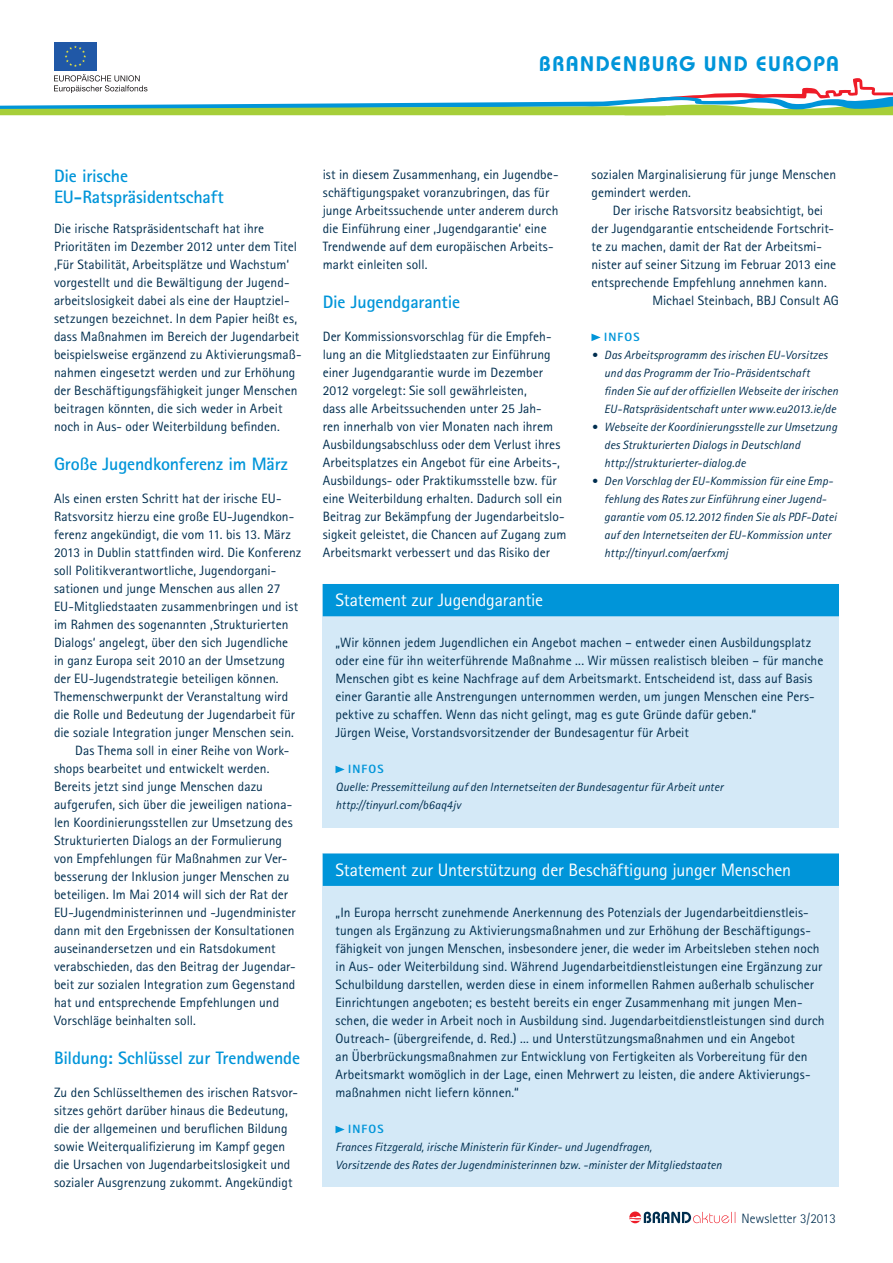
<style>
.page{position:relative;width:893px;height:1263px;background:#fff}
.page>*{position:absolute;margin:0;border:0;box-sizing:border-box;transform-origin:0 0}
.t1{font:600 21px "Bauhaus";letter-spacing:.07em;color:#0095d9}
.t2{font:700 18px/21px "Agfa Rotis Sans Serif";letter-spacing:-.01em;color:#0095d9}
.t3{font:18px "Agfa Rotis Sans Serif";letter-spacing:-.01em;color:#fff}
.t4{font:13.5px/18px "Agfa Rotis Sans Serif";letter-spacing:.005em;color:#002e4f}
.t5{font:300 13.5px "Agfa Rotis Sans Serif";color:#002e4f}
.t6{font:italic 12px/18px "Agfa Rotis Sans Serif";letter-spacing:.005em;color:#002e4f}
.t7{font:800 12px "Agfa Rotis Sans Serif";letter-spacing:.095em;color:#0095d9}
</style>
<div class="page">
<div style="left:54px;top:42px;width:43px;height:29px;background:#2058a7"></div>
<svg style="left:65px;top:46px;width:21px;height:21px"></svg>
<svg style="left:0;top:74px;width:893px;height:41px"></svg>
<svg style="left:629px;top:1212px;width:106px;height:11px"></svg>
<div style="left:323px;top:584px;width:516px;height:243px;background:#d4e9f7"></div>
<div style="left:323px;top:584px;width:516px;height:32px;background:#0095d9"></div>
<svg style="left:335px;top:766px;width:10px;height:7px"></svg>
<div style="left:323px;top:853px;width:516px;height:334px;background:#d4e9f7"></div>
<div style="left:323px;top:853px;width:516px;height:33px;background:#0095d9"></div>
<svg style="left:335px;top:1126px;width:10px;height:7px"></svg>
<svg style="left:591px;top:334px;width:10px;height:7px"></svg>
<h1 class="t1" style="left:539px;top:51px;width:301px">BRANDENBURG UND EUROPA</h1>
<h2 class="t2" style="left:54px;top:165px;width:171px">Die irische<br>EU-Ratspräsidentschaft</h2>
<p class="t4" style="left:54px;top:219px;width:249px">Die irische Ratspräsidentschaft hat ihre Prioritäten im Dezember 2012 unter dem Titel ‚Für Stabilität, Arbeitsplätze und Wachstum‘ vorgestellt und die Bewältigung der Jugend&shy;arbeitslosigkeit dabei als eine der Hauptziel&shy;setzungen bezeichnet. In dem Papier heißt es, dass Maßnahmen im Bereich der Jugendarbeit beispielsweise ergänzend zu Aktivierungsmaß&shy;nahmen eingesetzt werden und zur Erhöhung der Beschäftigungsfähigkeit junger Menschen beitragen könnten, die sich weder in Arbeit noch in Aus- oder Weiterbildung befinden.</p>
<h2 class="t2" style="left:54px;top:453px;width:235px">Große Jugendkonferenz im März</h2>
<p class="t4" style="left:54px;top:489px;width:229px">Als einen ersten Schritt hat der irische EU-</p>
<p class="t4" style="left:54px;top:507px;width:242px">Ratsvorsitz hierzu eine große EU-Jugendkon-</p>
<p class="t4" style="left:54px;top:525px;width:238px">ferenz angekündigt, die vom 11. bis 13. März</p>
<p class="t4" style="left:54px;top:543px;width:249px">2013 in Dublin stattfinden wird. Die Konferenz</p>
<p class="t4" style="left:54px;top:561px;width:224px">soll Politikverantwortliche, Jugendorgani-</p>
<p class="t4" style="left:54px;top:579px;width:228px">sationen und junge Menschen aus allen 27</p>
<p class="t4" style="left:54px;top:597px;width:246px">EU-Mitgliedstaaten zusammenbringen und ist</p>
<p class="t4" style="left:54px;top:615px;width:236px">im Rahmen des sogenannten ‚Strukturierten</p>
<p class="t4" style="left:54px;top:633px;width:236px">Dialogs‘ angelegt, über den sich Jugendliche</p>
<p class="t4" style="left:54px;top:651px;width:233px">in ganz Europa seit 2010 an der Umsetzung</p>
<p class="t4" style="left:54px;top:669px;width:226px">der EU-Jugendstrategie beteiligen können.</p>
<p class="t4" style="left:54px;top:687px;width:236px">Themenschwerpunkt der Veranstaltung wird</p>
<p class="t4" style="left:54px;top:705px;width:243px">die Rolle und Bedeutung der Jugendarbeit für</p>
<p class="t4" style="left:54px;top:723px;width:242px">die soziale Integration junger Menschen sein.</p>
<p class="t4" style="left:75px;top:741px;width:216px">Das Thema soll in einer Reihe von Work-</p>
<p class="t4" style="left:54px;top:759px;width:217px">shops bearbeitet und entwickelt werden.</p>
<p class="t4" style="left:54px;top:777px;width:210px">Bereits jetzt sind junge Menschen dazu</p>
<p class="t4" style="left:54px;top:795px;width:240px">aufgerufen, sich über die jeweiligen nationa-</p>
<p class="t4" style="left:54px;top:813px;width:240px">len Koordinierungsstellen zur Umsetzung des</p>
<p class="t4" style="left:54px;top:831px;width:230px">Strukturierten Dialogs an der Formulierung</p>
<p class="t4" style="left:54px;top:849px;width:235px">von Empfehlungen für Maßnahmen zur Ver-</p>
<p class="t4" style="left:54px;top:867px;width:237px">besserung der Inklusion junger Menschen zu</p>
<p class="t4" style="left:54px;top:885px;width:236px">beteiligen. Im Mai 2014 will sich der Rat der</p>
<p class="t4" style="left:54px;top:903px;width:243px">EU-Jugendministerinnen und -Jugendminister</p>
<p class="t4" style="left:54px;top:921px;width:242px">dann mit den Ergebnissen der Konsultationen</p>
<p class="t4" style="left:54px;top:939px;width:223px">auseinandersetzen und ein Ratsdokument</p>
<p class="t4" style="left:54px;top:957px;width:243px">verabschieden, das den Beitrag der Jugendar-</p>
<p class="t4" style="left:54px;top:975px;width:243px">beit zur sozialen Integration zum Gegenstand</p>
<p class="t4" style="left:54px;top:993px;width:227px">hat und entsprechende Empfehlungen und</p>
<p class="t4" style="left:54px;top:1011px;width:143px">Vorschläge beinhalten soll.</p>
<h2 class="t2" style="left:54px;top:1047px;width:248px">Bildung: Schlüssel zur Trendwende</h2>
<p class="t4" style="left:54px;top:1083px;width:245px">Zu den Schlüsselthemen des irischen Ratsvor&shy;sitzes gehört darüber hinaus die Bedeutung, die der allgemeinen und beruflichen Bildung sowie Weiterqualifizierung im Kampf gegen die Ursachen von Jugendarbeitslosigkeit und sozialer Ausgrenzung zukommt. Angekündigt</p>
<p class="t4" style="left:591px;top:165px;width:246px">sozialen Marginalisierung für junge Menschen gemindert werden.</p>
<p class="t4" style="left:613px;top:201px;width:212px">Der irische Ratsvorsitz beabsichtigt, bei</p>
<p class="t4" style="left:591px;top:219px;width:244px">der Jugendgarantie entscheidende Fortschrit-</p>
<p class="t4" style="left:591px;top:237px;width:232px">te zu machen, damit der Rat der Arbeitsmi-</p>
<p class="t4" style="left:591px;top:255px;width:246px">nister auf seiner Sitzung im Februar 2013 eine</p>
<p class="t4" style="left:591px;top:273px;width:237px">entsprechende Empfehlung annehmen kann.</p>
<p class="t4" style="left:652px;top:291px;width:188px">Michael Steinbach, BBJ Consult AG</p>
<p class="t7" style="left:604px;top:329px;width:37px">INFOS</p>
<p class="t6" style="left:604px;top:346px;width:236px;text-indent:-13px">• Das Arbeitsprogramm des irischen EU-Vorsitzes und das Programm der Trio-Präsidentschaft finden Sie auf der offiziellen Webseite der irischen EU-Ratspräsidentschaft unter www.eu2013.ie/de</p>
<p class="t6" style="left:604px;top:418px;width:234px;text-indent:-13px">• Webseite der Koordinierungsstelle zur Umsetzung des Strukturierten Dialogs in Deutschland http://strukturierter-dialog.de</p>
<p class="t6" style="left:604px;top:472px;width:234px;text-indent:-13px">• Den Vorschlag der EU-Kommission für eine Emp&shy;fehlung des Rates zur Einführung einer Jugend&shy;garantie vom 05.12.2012 finden Sie als PDF-Datei auf den Internetseiten der EU-Kommission unter http://tinyurl.com/aerfxmj</p>
<p class="t4" style="left:323px;top:165px;width:237px">ist in diesem Zusammenhang, ein Jugendbe&shy;schäftigungspaket voranzubringen, das für junge Arbeitssuchende unter anderem durch die Einführung einer ‚Jugendgarantie‘ eine Trendwende auf dem europäischen Arbeits&shy;markt einleiten soll.</p>
<h2 class="t2" style="left:323px;top:291px;width:139px">Die Jugendgarantie</h2>
<p class="t4" style="left:323px;top:327px;width:245px">Der Kommissionsvorschlag für die Empfeh&shy;lung an die Mitgliedstaaten zur Einführung einer Jugendgarantie wurde im Dezember 2012 vorgelegt: Sie soll gewährleisten,<br>dass alle Arbeitssuchenden unter 25 Jah-<br>ren innerhalb von vier Monaten nach ihrem Ausbildungsabschluss oder dem Verlust ihres Arbeitsplatzes ein Angebot für eine Arbeits-, Ausbildungs- oder Praktikumsstelle bzw. für eine Weiterbildung erhalten. Dadurch soll ein Beitrag zur Bekämpfung der Jugendarbeitslo&shy;sigkeit geleistet, die Chancen auf Zugang zum Arbeitsmarkt verbessert und das Risiko der</p>
<h2 class="t3" style="left:335px;top:589px;width:209px">Statement zur Jugendgarantie</h2>
<p class="t4" style="left:335px;top:633px;width:489px">„Wir können jedem Jugendlichen ein Angebot machen – entweder einen Ausbildungsplatz oder eine für ihn weiterführende Maßnahme ... Wir müssen realistisch bleiben – für manche Menschen gibt es keine Nachfrage auf dem Arbeitsmarkt. Entscheidend ist, dass auf Basis einer Garantie alle Anstrengungen unternommen werden, um jungen Menschen eine Pers&shy;pektive zu schaffen. Wenn das nicht gelingt, mag es gute Gründe dafür geben.“<br>Jürgen Weise, Vorstandsvorsitzender der Bundesagentur für Arbeit</p>
<p class="t7" style="left:348px;top:761px;width:37px">INFOS</p>
<p class="t6" style="left:335px;top:778px;width:389px">Quelle: Pressemitteilung auf den Internetseiten der Bundesagentur für Arbeit unter http://tinyurl.com/b6aq4jv</p>
<h2 class="t3" style="left:335px;top:859px;width:457px">Statement zur Unterstützung der Beschäftigung junger Menschen</h2>
<p class="t4" style="left:335px;top:903px;width:491px">„In Europa herrscht zunehmende Anerkennung des Potenzials der Jugendarbeitdienstleis&shy;tungen als Ergänzung zu Aktivierungsmaßnahmen und zur Erhöhung der Beschäftigungs&shy;fähigkeit von jungen Menschen, insbesondere jener, die weder im Arbeitsleben stehen noch in Aus- oder Weiterbildung sind. Während Jugendarbeitdienstleistungen eine Ergänzung zur Schulbildung darstellen, werden diese in einem informellen Rahmen außerhalb schulischer Einrichtungen angeboten; es besteht bereits ein enger Zusammenhang mit jungen Men&shy;schen, die weder in Arbeit noch in Ausbildung sind. Jugendarbeitdienstleistungen sind durch Outreach- (übergreifende, d. Red.) ... und Unterstützungsmaßnahmen und ein Angebot<br>an Überbrückungsmaßnahmen zur Entwicklung von Fertigkeiten als Vorbereitung für den Arbeitsmarkt womöglich in der Lage, einen Mehrwert zu leisten, die andere Aktivierungs&shy;maßnahmen nicht liefern können.“</p>
<p class="t7" style="left:348px;top:1121px;width:37px">INFOS</p>
<p class="t6" style="left:335px;top:1138px;width:388px">Frances Fitzgerald, irische Ministerin für Kinder- und Jugendfragen,<br>Vorsitzende des Rates der Jugendministerinnen bzw. -minister der Mitgliedstaaten</p>
<p class="t5" style="left:742px;top:1211px;width:96px">Newsletter 3/2013</p>
</div>
